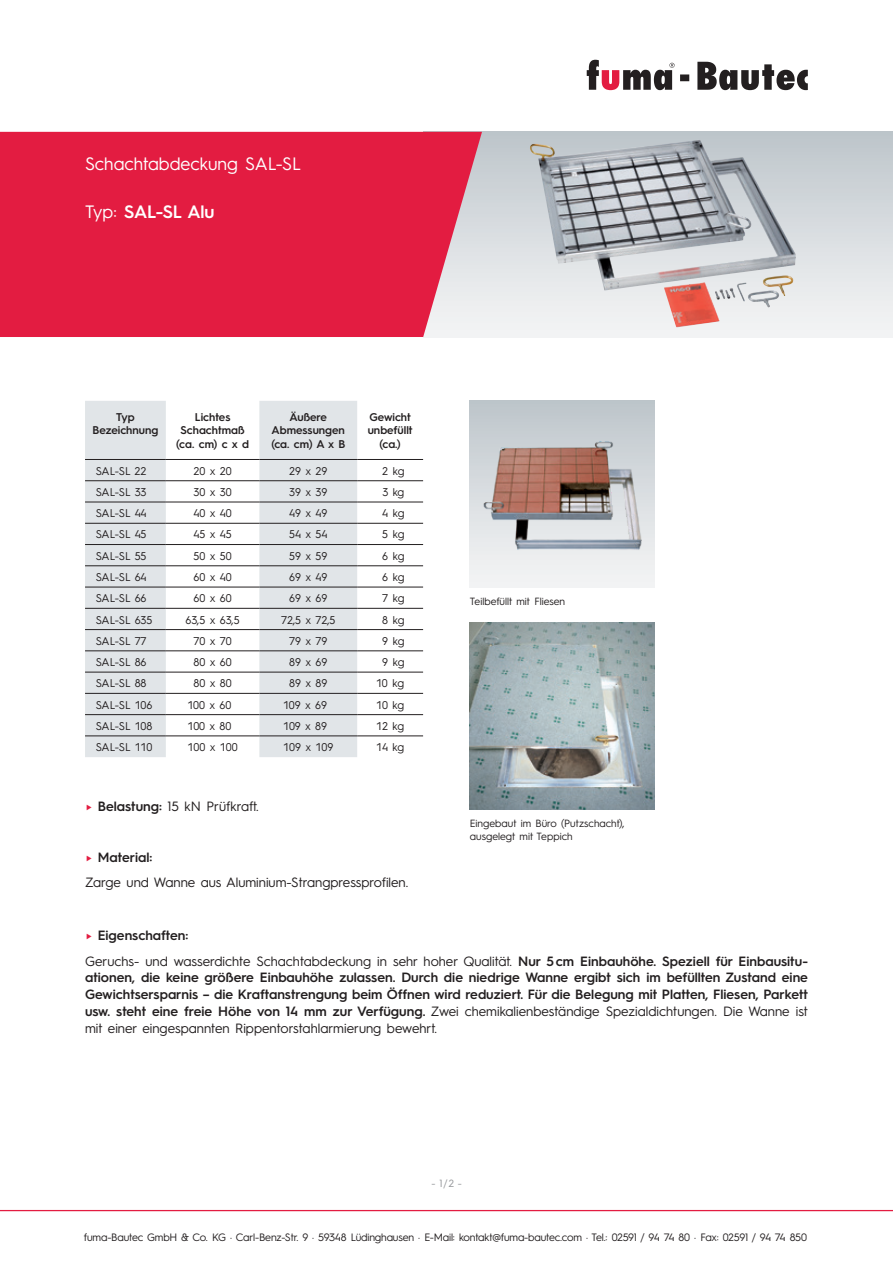
<style>
.page{position:relative;width:893px;height:1263px;background:#fff}
.page>*{position:absolute;margin:0;border:0;box-sizing:border-box;transform-origin:0 0}
.t1{font:18px "Hurme Geometric Sans 3";color:#fff}
.t2{font:600 18px "Hurme Geometric Sans 3";color:#fff}
.t3{font:600 13.5px/17px "Hurme Geometric Sans 3";color:#231f20;text-align:justify}
.t4{font:13.5px/25.5px "Hurme Geometric Sans 3";color:#231f20}
.t5{font:11.25px "Hurme Geometric Sans 3";color:#231f20}
.t6{font:600 11.25px/13.5px "Hurme Geometric Sans 3";color:#231f20;text-align:center}
.t7{font:10.8px "Hurme Geometric Sans 3";letter-spacing:-.015em;color:#231f20}
.t8{font:10.5px/13.5px "Hurme Geometric Sans 3";color:#231f20}
.t9{font:10.5px "Hurme Geometric Sans 3";color:#939598}
.s1{font-weight:400}
.s2{font-weight:600;color:#e31c41}
.s3{font-weight:600}
</style>
<div class="page">
<div style="left:85px;top:401px;width:81px;height:356px;background:#e1e5e8"></div>
<div style="left:259px;top:401px;width:98px;height:356px;background:#e1e5e8"></div>
<hr style="left:85px;top:502px;width:81px;height:1px;background:#231f20">
<hr style="left:166px;top:502px;width:93px;height:1px;background:#231f20">
<hr style="left:259px;top:502px;width:98px;height:1px;background:#231f20">
<hr style="left:357px;top:502px;width:66px;height:1px;background:#231f20">
<hr style="left:85px;top:523px;width:81px;height:1px;background:#231f20">
<hr style="left:166px;top:523px;width:93px;height:1px;background:#231f20">
<hr style="left:259px;top:523px;width:98px;height:1px;background:#231f20">
<hr style="left:357px;top:523px;width:66px;height:1px;background:#231f20">
<hr style="left:85px;top:544px;width:81px;height:1px;background:#231f20">
<hr style="left:166px;top:544px;width:93px;height:1px;background:#231f20">
<hr style="left:259px;top:544px;width:98px;height:1px;background:#231f20">
<hr style="left:357px;top:544px;width:66px;height:1px;background:#231f20">
<hr style="left:85px;top:565px;width:81px;height:1px;background:#231f20">
<hr style="left:166px;top:565px;width:93px;height:1px;background:#231f20">
<hr style="left:259px;top:565px;width:98px;height:1px;background:#231f20">
<hr style="left:357px;top:565px;width:66px;height:1px;background:#231f20">
<hr style="left:85px;top:587px;width:81px;height:1px;background:#231f20">
<hr style="left:166px;top:587px;width:93px;height:1px;background:#231f20">
<hr style="left:259px;top:587px;width:98px;height:1px;background:#231f20">
<hr style="left:357px;top:587px;width:66px;height:1px;background:#231f20">
<hr style="left:85px;top:608px;width:81px;height:1px;background:#231f20">
<hr style="left:166px;top:608px;width:93px;height:1px;background:#231f20">
<hr style="left:259px;top:608px;width:98px;height:1px;background:#231f20">
<hr style="left:357px;top:608px;width:66px;height:1px;background:#231f20">
<hr style="left:85px;top:629px;width:81px;height:1px;background:#231f20">
<hr style="left:166px;top:629px;width:93px;height:1px;background:#231f20">
<hr style="left:259px;top:629px;width:98px;height:1px;background:#231f20">
<hr style="left:357px;top:629px;width:66px;height:1px;background:#231f20">
<hr style="left:85px;top:651px;width:81px;height:1px;background:#231f20">
<hr style="left:166px;top:651px;width:93px;height:1px;background:#231f20">
<hr style="left:259px;top:651px;width:98px;height:1px;background:#231f20">
<hr style="left:357px;top:651px;width:66px;height:1px;background:#231f20">
<hr style="left:85px;top:672px;width:81px;height:1px;background:#231f20">
<hr style="left:166px;top:672px;width:93px;height:1px;background:#231f20">
<hr style="left:259px;top:672px;width:98px;height:1px;background:#231f20">
<hr style="left:357px;top:672px;width:66px;height:1px;background:#231f20">
<hr style="left:85px;top:693px;width:81px;height:1px;background:#231f20">
<hr style="left:166px;top:693px;width:93px;height:1px;background:#231f20">
<hr style="left:259px;top:693px;width:98px;height:1px;background:#231f20">
<hr style="left:357px;top:693px;width:66px;height:1px;background:#231f20">
<hr style="left:85px;top:714px;width:81px;height:1px;background:#231f20">
<hr style="left:166px;top:714px;width:93px;height:1px;background:#231f20">
<hr style="left:259px;top:714px;width:98px;height:1px;background:#231f20">
<hr style="left:357px;top:714px;width:66px;height:1px;background:#231f20">
<hr style="left:85px;top:736px;width:81px;height:1px;background:#231f20">
<hr style="left:166px;top:736px;width:93px;height:1px;background:#231f20">
<hr style="left:259px;top:736px;width:98px;height:1px;background:#231f20">
<hr style="left:357px;top:736px;width:66px;height:1px;background:#231f20">
<hr style="left:85px;top:459px;width:81px;height:1px;background:#231f20">
<hr style="left:166px;top:459px;width:93px;height:1px;background:#231f20">
<hr style="left:259px;top:459px;width:98px;height:1px;background:#231f20">
<hr style="left:357px;top:459px;width:66px;height:1px;background:#231f20">
<hr style="left:85px;top:480px;width:81px;height:1px;background:#231f20">
<hr style="left:166px;top:480px;width:93px;height:1px;background:#231f20">
<hr style="left:259px;top:480px;width:98px;height:1px;background:#231f20">
<hr style="left:357px;top:480px;width:66px;height:1px;background:#231f20">
<img style="left:470px;top:622px;width:185px;height:187px">
<div style="left:470px;top:401px;width:185px;height:187px;background:linear-gradient(to bottom,#bec6cb,#f5f6f6)"></div>
<img style="left:480px;top:436px;width:167px;height:119px">
<hr style="left:0;top:1210px;width:893px;height:1px;background:#e31c41">
<svg style="left:482px;top:132px;width:411px;height:205px"></svg>
<div style="left:0;top:132px;width:482px;height:205px;background:#e31c41"></div>
<svg style="left:680px;top:62px;width:128px;height:28px"></svg>
<svg style="left:587px;top:60px;width:87px;height:30px"></svg>
<img style="left:530px;top:139px;width:266px;height:157px">
<h1 class="t1" style="left:85px;top:151px;width:218px">Schachtabdeckung SAL-SL</h1>
<h1 class="t2" style="left:85px;top:199px;width:131px"><span class="s1">Typ:</span> SAL-SL Alu</h1>
<p class="t6" style="left:92px;top:410px;width:67px">Typ<br>Bezeichnung</p>
<p class="t6" style="left:176px;top:410px;width:74px">Lichtes<br>Schachtmaß (ca. cm) c x d</p>
<p class="t6" style="left:271px;top:410px;width:75px">Äußere<br>Abmessungen (ca. cm) A x B</p>
<p class="t6" style="left:368px;top:410px;width:46px">Gewicht unbefüllt (ca.)</p>
<p class="t5" style="left:96px;top:463px;width:52px">SAL-SL 22</p>
<p class="t5" style="left:194px;top:463px;width:40px">20 x 20</p>
<p class="t5" style="left:289px;top:463px;width:40px">29 x 29</p>
<p class="t5" style="left:382px;top:463px;width:24px">2 kg</p>
<p class="t5" style="left:96px;top:484px;width:52px">SAL-SL 33</p>
<p class="t5" style="left:194px;top:484px;width:40px">30 x 30</p>
<p class="t5" style="left:289px;top:484px;width:40px">39 x 39</p>
<p class="t5" style="left:382px;top:484px;width:24px">3 kg</p>
<p class="t5" style="left:96px;top:505px;width:52px">SAL-SL 44</p>
<p class="t5" style="left:194px;top:505px;width:40px">40 x 40</p>
<p class="t5" style="left:289px;top:505px;width:40px">49 x 49</p>
<p class="t5" style="left:382px;top:505px;width:24px">4 kg</p>
<p class="t5" style="left:96px;top:527px;width:52px">SAL-SL 45</p>
<p class="t5" style="left:194px;top:527px;width:40px">45 x 45</p>
<p class="t5" style="left:289px;top:527px;width:40px">54 x 54</p>
<p class="t5" style="left:382px;top:527px;width:24px">5 kg</p>
<p class="t5" style="left:96px;top:548px;width:52px">SAL-SL 55</p>
<p class="t5" style="left:194px;top:548px;width:40px">50 x 50</p>
<p class="t5" style="left:289px;top:548px;width:40px">59 x 59</p>
<p class="t5" style="left:382px;top:548px;width:24px">6 kg</p>
<p class="t5" style="left:96px;top:569px;width:52px">SAL-SL 64</p>
<p class="t5" style="left:194px;top:569px;width:40px">60 x 40</p>
<p class="t5" style="left:289px;top:569px;width:40px">69 x 49</p>
<p class="t5" style="left:382px;top:569px;width:24px">6 kg</p>
<p class="t5" style="left:96px;top:590px;width:52px">SAL-SL 66</p>
<p class="t5" style="left:194px;top:590px;width:40px">60 x 60</p>
<p class="t5" style="left:289px;top:590px;width:40px">69 x 69</p>
<p class="t5" style="left:382px;top:590px;width:24px">7 kg</p>
<p class="t5" style="left:96px;top:612px;width:58px">SAL-SL 635</p>
<p class="t5" style="left:186px;top:612px;width:56px">63,5 x 63,5</p>
<p class="t5" style="left:281px;top:612px;width:56px">72,5 x 72,5</p>
<p class="t5" style="left:382px;top:612px;width:24px">8 kg</p>
<p class="t5" style="left:96px;top:633px;width:52px">SAL-SL 77</p>
<p class="t5" style="left:194px;top:633px;width:40px">70 x 70</p>
<p class="t5" style="left:289px;top:633px;width:40px">79 x 79</p>
<p class="t5" style="left:382px;top:633px;width:24px">9 kg</p>
<p class="t5" style="left:96px;top:654px;width:52px">SAL-SL 86</p>
<p class="t5" style="left:194px;top:654px;width:40px">80 x 60</p>
<p class="t5" style="left:289px;top:654px;width:40px">89 x 69</p>
<p class="t5" style="left:382px;top:654px;width:24px">9 kg</p>
<p class="t5" style="left:96px;top:675px;width:52px">SAL-SL 88</p>
<p class="t5" style="left:194px;top:675px;width:40px">80 x 80</p>
<p class="t5" style="left:289px;top:675px;width:40px">89 x 89</p>
<p class="t5" style="left:376px;top:675px;width:30px">10 kg</p>
<p class="t5" style="left:96px;top:697px;width:58px">SAL-SL 106</p>
<p class="t5" style="left:187px;top:697px;width:46px">100 x 60</p>
<p class="t5" style="left:283px;top:697px;width:46px">109 x 69</p>
<p class="t5" style="left:376px;top:697px;width:30px">10 kg</p>
<p class="t5" style="left:96px;top:718px;width:58px">SAL-SL 108</p>
<p class="t5" style="left:187px;top:718px;width:46px">100 x 80</p>
<p class="t5" style="left:283px;top:718px;width:46px">109 x 89</p>
<p class="t5" style="left:376px;top:718px;width:30px">12 kg</p>
<p class="t5" style="left:96px;top:739px;width:58px">SAL-SL 110</p>
<p class="t5" style="left:188px;top:739px;width:52px">100 x 100</p>
<p class="t5" style="left:283px;top:739px;width:52px">109 x 109</p>
<p class="t5" style="left:376px;top:739px;width:30px">14 kg</p>
<p class="t4" style="left:85px;top:793px;width:175px"><span class="s2">►</span> <span class="s3">Belastung:</span> 15 kN Prüfkraft.</p>
<p class="t4" style="left:85px;top:844px;width:325px"><span class="s2">►</span> <span class="s3">Material:<br></span>Zarge und Wanne aus Aluminium-Strangpressprofilen.</p>
<p class="t8" style="left:470px;top:594px;width:97px">Teilbefüllt mit Fliesen</p>
<p class="t8" style="left:470px;top:815px;width:156px">Eingebaut im Büro (Putzschacht), ausgelegt mit Teppich</p>
<p class="t4" style="left:85px;top:922px;width:724px"><span class="s2">►</span> <span class="s3">Eigenschaften:<br></span>Geruchs- und wasserdichte Schachtabdeckung in sehr hoher Qualität. <span class="s3">Nur 5 cm Einbauhöhe. Speziell für Einbausitu-</span></p>
<p class="t3" style="left:85px;top:968px;width:725px">ationen, die keine größere Einbauhöhe zulassen. Durch die niedrige Wanne ergibt sich im befüllten Zustand eine Gewichtsersparnis – die Kraftanstrengung beim Öffnen wird reduziert. Für die Belegung mit Platten, Fliesen, Parkett usw. steht eine freie Höhe von 14 mm zur Verfügung. <span class="s1">Zwei chemikalienbeständige Spezialdichtungen. Die Wanne ist mit einer eingespannten Rippentorstahlarmierung bewehrt.</span></p>
<p class="t9" style="left:432px;top:1175px;width:32px">- 1/2 -</p>
<p class="t7" style="left:84px;top:1230px;width:725px">fuma-Bautec GmbH &amp; Co. KG · Carl-Benz-Str. 9 · 59348 Lüdinghausen · E-Mail: kontakt@fuma-bautec.com · Tel.: 02591 / 94 74 80 · Fax: 02591 / 94 74 850</p>
</div>
